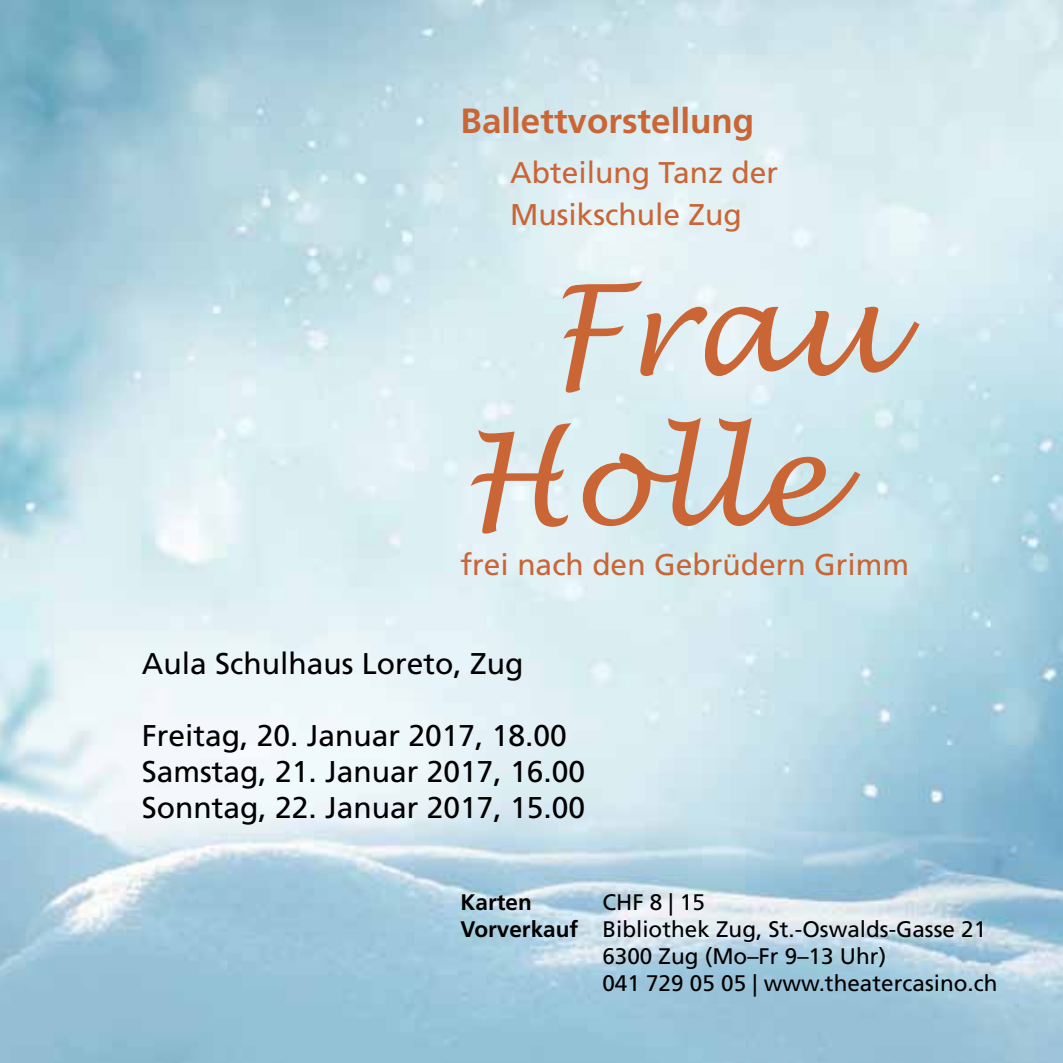
<style>
.page{position:relative;width:1063px;height:1063px;background:#fff}
.page>*{position:absolute;margin:0;border:0;box-sizing:border-box;transform-origin:0 0}
.t1{font:italic 125px/150px "Lucida Handwriting";color:#ca6536}
.t2{font:700 35px "Frutiger";color:#ca6536}
.t3{font:30px/36px "Frutiger";color:#000}
.t4{font:30px/42px "Frutiger";color:#ca6536}
.t5{font:22.5px "Frutiger";color:#000}
.t6{font:700 22.5px "Frutiger";color:#000}
.s1{font-weight:700}
</style>
<div class="page">
<img style="left:0;top:0;width:1063px;height:1063px">
<p class="t2" style="left:461px;top:100px;width:295px">Ballettvorstellung</p>
<p class="t4" style="left:510px;top:151px;width:269px">Abteilung Tanz der<br>Musikschule Zug</p>
<h1 class="t1" style="left:461px;top:260px;width:427px;text-indent:85px">Frau<br>Holle</h1>
<p class="t4" style="left:461px;top:543px;width:450px">frei nach den Gebrüdern Grimm</p>
<p class="t3" style="left:142px;top:646px;width:383px">Aula Schulhaus Loreto, Zug</p>
<p class="t3" style="left:142px;top:718px;width:445px">Freitag, 20. Januar 2017, 18.00<br>Samstag, 21. Januar 2017, 16.00<br>Sonntag, 22. Januar 2017, 15.00</p>
<p class="t6" style="left:461px;top:889px;width:73px">Karten</p>
<p class="t5" style="left:602px;top:889px;width:104px">CHF 8 | 15</p>
<p class="t5" style="left:461px;top:916px;width:527px"><span class="s1">Vorverkauf</span> Bibliothek Zug, St.-Oswalds-Gasse 21</p>
<p class="t5" style="left:602px;top:943px;width:285px">6300 Zug (Mo–Fr 9–13 Uhr)</p>
<p class="t5" style="left:602px;top:970px;width:397px">041 729 05 05 | www.theatercasino.ch</p>
</div>
